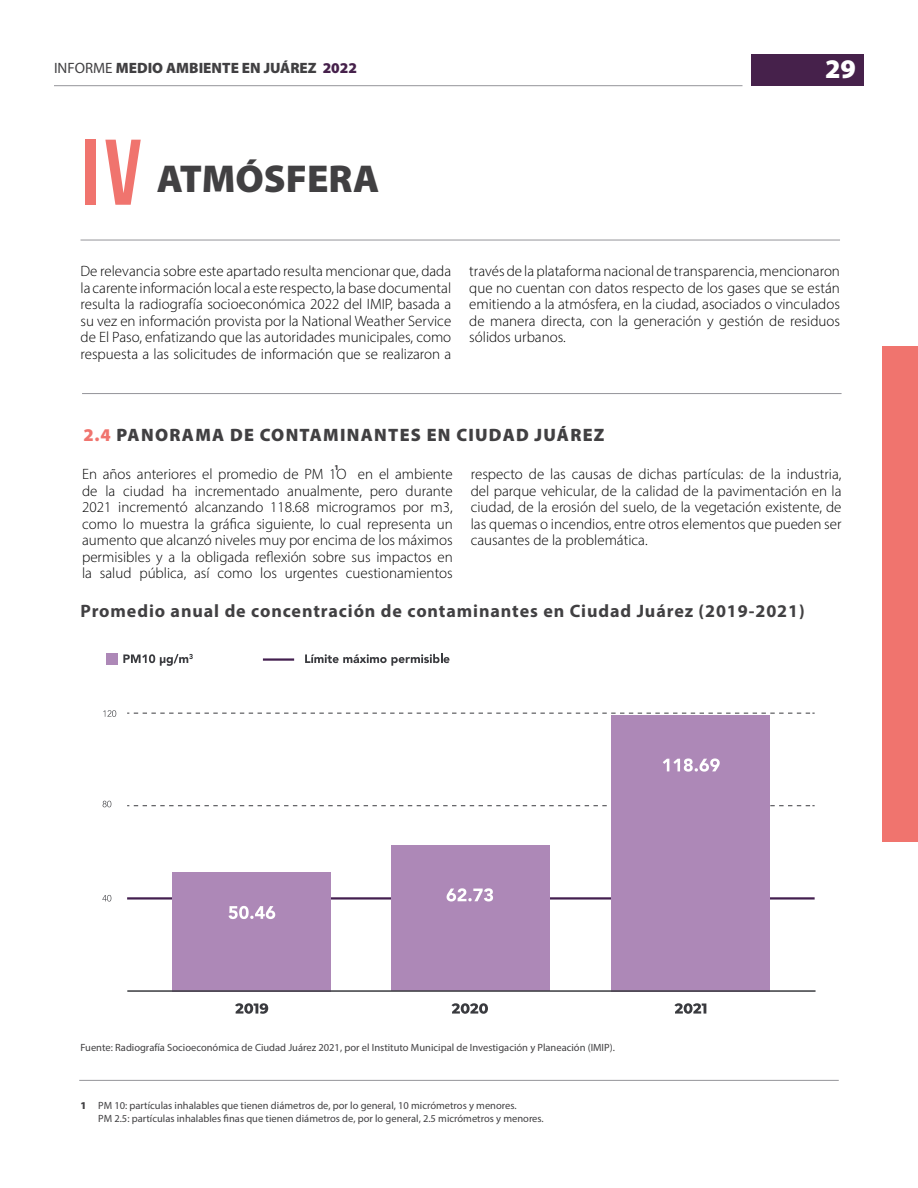
<style>
.page{position:relative;width:918px;height:1188px;background:#fff}
.page>*{position:absolute;margin:0;border:0;box-sizing:border-box;transform-origin:0 0}
.t1{font:93px "Bebas Neue";color:#f0746e}
.t2{font:900 39px "Myriad Pro";color:#414042}
.t3{font:900 27px "Myriad Pro";color:#fff}
.t4{font:700 18px "Myriad Pro";letter-spacing:.05em;color:#414042}
.t5{font:900 18px "Myriad Pro";letter-spacing:.07em;color:#414042}
.t6{font:300 15px/16.5px "Myriad Pro";color:#000;text-align:justify}
.t7{font:900 15px "Myriad Pro";color:#414042}
.t8{font:10.5px/12.6px "Myriad Pro";color:#414042}
.t9{font:900 10.5px "Myriad Pro";color:#414042}
.t10{font:900 7.5px "Myriad Pro";color:#414042}
.s1{font-weight:400}
.s2{color:#46214b}
.s3{color:#f0746e}
</style>
<div class="page">
<div style="left:882px;top:346px;width:36px;height:496px;background:#f0746e"></div>
<div style="left:752px;top:54px;width:112px;height:31px;background:#46214b"></div>
<hr style="left:54px;top:85px;width:688px;height:1px;background:#949499">
<hr style="left:81px;top:240px;width:759px;height:1px;background:#949499">
<hr style="left:82px;top:393px;width:760px;height:1px;background:#949499">
<hr style="left:79px;top:1080px;width:760px;height:1px;background:#949499">
<svg style="left:674px;top:1003px;width:32px;height:11px"></svg>
<svg style="left:452px;top:1003px;width:36px;height:11px"></svg>
<svg style="left:235px;top:1003px;width:33px;height:11px"></svg>
<hr style="left:127px;top:897px;width:688px;height:3px;background:#431f4f">
<hr style="left:263px;top:658px;width:31px;height:3px;background:#431f4f">
<svg style="left:127px;top:805px;width:688px;height:1px"></svg>
<svg style="left:127px;top:713px;width:688px;height:1px"></svg>
<svg style="left:103px;top:801px;width:8px;height:6px"></svg>
<svg style="left:102px;top:895px;width:9px;height:7px"></svg>
<svg style="left:103px;top:710px;width:13px;height:7px"></svg>
<div style="left:106px;top:653px;width:12px;height:11px;background:#ad88b7"></div>
<svg style="left:123px;top:654px;width:70px;height:12px"></svg>
<svg style="left:305px;top:654px;width:145px;height:12px"></svg>
<div style="left:612px;top:715px;width:158px;height:276px;background:#ad88b7"></div>
<div style="left:391px;top:846px;width:158px;height:145px;background:#ad88b7"></div>
<div style="left:173px;top:872px;width:158px;height:119px;background:#ad88b7"></div>
<hr style="left:127px;top:990px;width:689px;height:2px;background:#3a3b3f">
<svg style="left:229px;top:906px;width:46px;height:13px"></svg>
<svg style="left:447px;top:888px;width:46px;height:14px"></svg>
<svg style="left:663px;top:758px;width:57px;height:14px"></svg>
<p class="t7" style="left:54px;top:58px;width:305px"><span class="s1">INFORME</span> MEDIO AMBIENTE EN JUÁREZ <span class="s2">2022</span></p>
<h3 class="t3" style="left:825px;top:51px;width:32px">29</h3>
<h1 class="t1" style="left:82px;top:122px;width:62px">I V</h1>
<h2 class="t2" style="left:157px;top:153px;width:224px">ATMÓSFERA</h2>
<p class="t6" style="left:81px;top:263px;width:372px">De relevancia sobre este apartado resulta mencionar que, dada la carente información local a este respecto, la base documental resulta la radiografía socioeconómica 2022 del IMIP, basada a su vez en información provista por la National Weather Service de El Paso, enfatizando que las autoridades municipales, como respuesta a las solicitudes de información que se realizaron a</p>
<p class="t6" style="left:469px;top:263px;width:372px">través de la plataforma nacional de transparencia, mencionaron que no cuentan con datos respecto de los gases que se están emitiendo a la atmósfera, en la ciudad, asociados o vinculados de manera directa, con la generación y gestión de residuos sólidos urbanos.</p>
<p class="t5" style="left:83px;top:422px;width:523px"><span class="s3">2.4</span> PANORAMA DE CONTAMINANTES EN CIUDAD JUÁREZ</p>
<p class="t10" style="left:334px;top:462px;width:6px">1</p>
<p class="t6" style="left:82px;top:466px;width:372px">En años anteriores el promedio de PM 1O en el ambiente de la ciudad ha incrementado anualmente, pero durante 2021 incrementó alcanzando 118.68 microgramos por m3, como lo muestra la gráfica siguiente, lo cual representa un aumento que alcanzó niveles muy por encima de los máximos permisibles y a la obligada reflexión sobre sus impactos en la salud pública, así como los urgentes cuestionamientos</p>
<p class="t6" style="left:471px;top:466px;width:372px">respecto de las causas de dichas partículas: de la industria, del parque vehicular, de la calidad de la pavimentación en la ciudad, de la erosión del suelo, de la vegetación existente, de las quemas o incendios, entre otros elementos que pueden ser causantes de la problemática.</p>
<p class="t4" style="left:81px;top:599px;width:726px">Promedio anual de concentración de contaminantes en Ciudad Juárez (2019-2021)</p>
<p class="t8" style="left:81px;top:1041px;width:536px">Fuente: Radiografía Socioeconómica de Ciudad Juárez 2021, por el Instituto Municipal de Investigación y Planeación (IMIP).</p>
<p class="t9" style="left:81px;top:1099px;width:8px">1</p>
<p class="t8" style="left:98px;top:1099px;width:447px">PM 10: partículas inhalables que tienen diámetros de, por lo general, 10 micrómetros y menores.<br>PM 2.5: partículas inhalables finas que tienen diámetros de, por lo general, 2.5 micrómetros y menores.</p>
</div>
